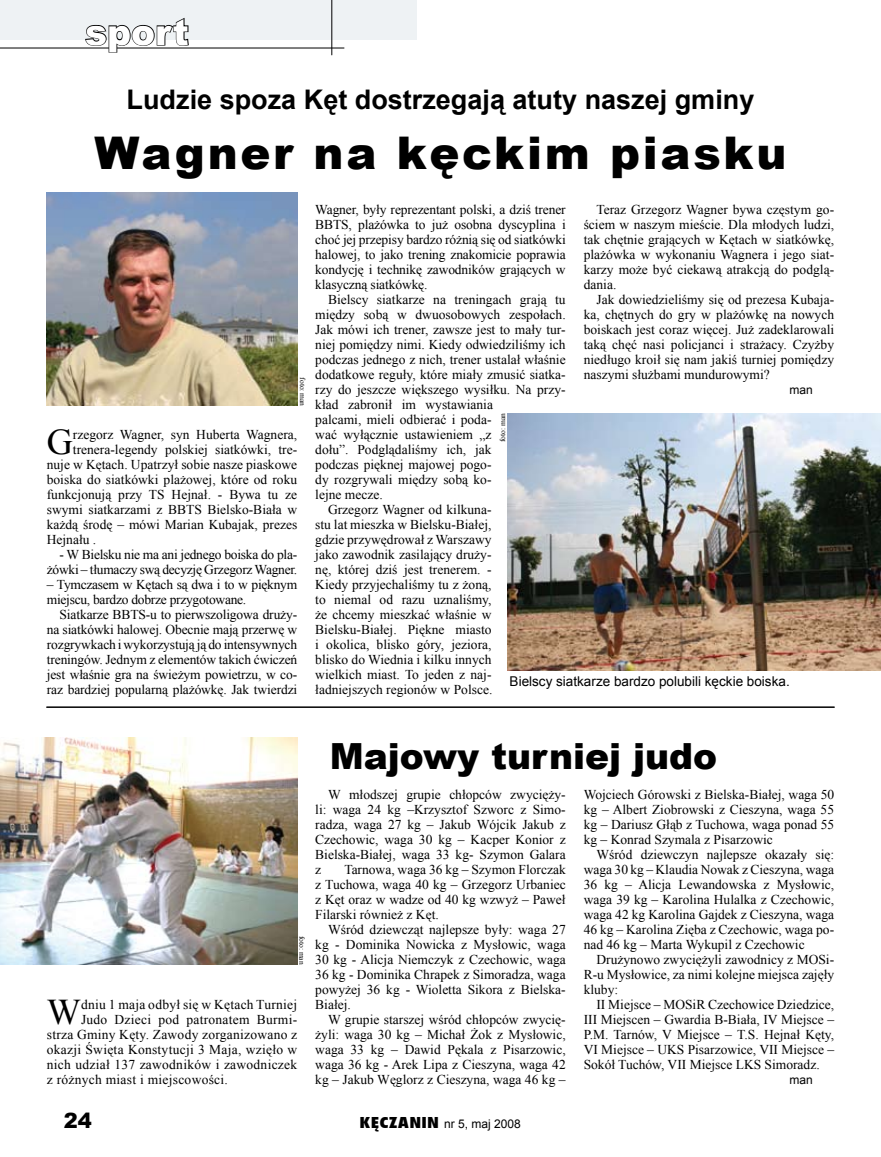
<style>
.page{position:relative;width:881px;height:1157px;background:#fff}
.page>*{position:absolute;margin:0;border:0;box-sizing:border-box;transform-origin:0 0}
.t1{font:900 45px "Arial";letter-spacing:.06em;color:#000}
.t2{font:36.15px "Times New Roman";color:#000}
.t3{font:900 36px "Arial";color:#000}
.t4{font:900 36px "Arial";color:#fff}
.t5{font:700 27px "Arial";color:#000}
.t6{font:900 21px "Arial";color:#000}
.t7{font:13.5px/15px "Times New Roman";color:#000;text-align:justify}
.t8{font:13.5px "Times New Roman";letter-spacing:.02em;color:#000}
.t9{font:13.5px/15px "Times New Roman";letter-spacing:-.02em;color:#000;text-align:right}
.t10{font:13.5px "Arial";color:#000}
.t11{font:12px "Arial";color:#000}
.t12{font:7.5px "Times New Roman";color:#000}
.s1{font-family:"EFN Oliwier";font-size:15px}
</style>
<div class="page">
<img style="left:47px;top:192px;width:250px;height:214px">
<img style="left:507px;top:413px;width:373px;height:257px">
<img style="left:0;top:737px;width:297px;height:227px">
<hr style="left:47px;top:706px;width:786px;height:2px;background:#000">
<div style="left:0;top:0;width:417px;height:39px;background:#eef2f4"></div>
<hr style="left:331px;top:0;width:1px;height:55px;background:#000">
<hr style="left:0;top:48px;width:344px;height:1px;background:#000">
<svg style="left:84px;top:17px;width:105px;height:36px"></svg>
<h3 class="t4" style="left:85px;top:6px;width:105px">sport</h3>
<h3 class="t5" style="left:127px;top:82px;width:629px">Ludzie spoza Kęt dostrzegają atuty naszej gminy</h3>
<h1 class="t1" style="left:94px;top:120px;width:693px">Wagner na kęckim piasku</h1>
<p class="t12" style="left:307px;top:377px;width:30px;rotate:90deg">foto: man</p>
<h2 class="t2" style="left:47px;top:417px;width:28px">G</h2>
<p class="t7" style="left:73px;top:427px;width:226px">rzegorz Wagner, syn Huberta Wagnera,</p>
<p class="t7" style="left:73px;top:442px;width:226px">trenera-legendy polskiej siatkówki, tre-</p>
<p class="t7" style="left:47px;top:457px;width:252px">nuje w Kętach. Upatrzył sobie nasze piaskowe</p>
<p class="t7" style="left:47px;top:472px;width:252px">boiska do siatkówki plażowej, które od roku</p>
<p class="t7" style="left:47px;top:487px;width:252px">funkcjonują przy TS Hejnał. - Bywa tu ze</p>
<p class="t7" style="left:47px;top:502px;width:252px">swymi siatkarzami z BBTS Bielsko-Biała w</p>
<p class="t7" style="left:47px;top:517px;width:252px">każdą środę – mówi Marian Kubajak, prezes</p>
<p class="t7" style="left:47px;top:532px;width:51px">Hejnału .</p>
<p class="t9" style="left:47px;top:547px;width:252px">- W Bielsku nie ma ani jednego boiska do pla&shy;żówki – tłumaczy swą decyzję Grzegorz Wagner.</p>
<p class="t9" style="left:47px;top:577px;width:252px;text-align:left">– Tymczasem w Kętach są dwa i to w pięknym miejscu, bardzo dobrze przygotowane.</p>
<p class="t7" style="left:47px;top:607px;width:252px;text-indent:13px">Siatkarze BBTS-u to pierwszoligowa druży&shy;na siatkówki halowej. Obecnie mają przerwę w rozgrywkach i wykorzystują ją do intensywnych treningów. Jednym z elementów takich ćwiczeń jest właśnie gra na świeżym powietrzu, w co&shy;raz bardziej popularną plażówkę. Jak twierdzi</p>
<p class="t7" style="left:583px;top:201px;width:252px;text-indent:13px">Teraz Grzegorz Wagner bywa częstym go&shy;ściem w naszym mieście. Dla młodych ludzi, tak chętnie grających w Kętach w siatkówkę, plażówka w wykonaniu Wagnera i jego siat&shy;karzy może być ciekawą atrakcją do podglą&shy;dania.</p>
<p class="t7" style="left:583px;top:291px;width:252px;text-indent:13px">Jak dowiedzieliśmy się od prezesa Kubaja&shy;ka, chętnych do gry w plażówkę na nowych boiskach jest coraz więcej. Już zadeklarowali taką chęć nasi policjanci i strażacy. Czyżby niedługo kroił się nam jakiś turniej pomiędzy naszymi służbami mundurowymi?</p>
<p class="t11" style="left:789px;top:382px;width:25px">man</p>
<p class="t7" style="left:315px;top:202px;width:252px">Wagner, były reprezentant polski, a dziś trener BBTS, plażówka to już osobna dyscyplina i choć jej przepisy bardzo różnią się od siatkówki halowej, to jako trening znakomicie poprawia kondycję i technikę zawodników grających w klasyczną siatkówkę.</p>
<p class="t7" style="left:328px;top:292px;width:239px">Bielscy siatkarze na treningach grają tu</p>
<p class="t7" style="left:315px;top:307px;width:252px">między sobą w dwuosobowych zespołach.</p>
<p class="t7" style="left:315px;top:322px;width:252px">Jak mówi ich trener, zawsze jest to mały tur-</p>
<p class="t7" style="left:315px;top:337px;width:252px">niej pomiędzy nimi. Kiedy odwiedziliśmy ich</p>
<p class="t7" style="left:315px;top:352px;width:252px">podczas jednego z nich, trener ustalał właśnie</p>
<p class="t7" style="left:315px;top:367px;width:252px">dodatkowe reguły, które miały zmusić siatka-</p>
<p class="t7" style="left:315px;top:382px;width:252px">rzy do jeszcze większego wysiłku. Na przy-</p>
<p class="t7" style="left:315px;top:397px;width:179px">kład zabronił im wystawiania</p>
<p class="t7" style="left:315px;top:412px;width:178px">palcami, mieli odbierać i poda-</p>
<p class="t7" style="left:315px;top:427px;width:178px">wać wyłącznie ustawieniem „z</p>
<p class="t7" style="left:315px;top:441px;width:178px">dołu”. Podglądaliśmy ich, jak</p>
<p class="t7" style="left:315px;top:456px;width:178px">podczas pięknej majowej pogo-</p>
<p class="t7" style="left:315px;top:471px;width:178px">dy rozgrywali między sobą ko-</p>
<p class="t7" style="left:315px;top:486px;width:69px">lejne mecze.</p>
<p class="t7" style="left:328px;top:501px;width:165px">Grzegorz Wagner od kilkuna-</p>
<p class="t7" style="left:315px;top:516px;width:178px">stu lat mieszka w Bielsku-Białej,</p>
<p class="t7" style="left:315px;top:531px;width:178px">gdzie przywędrował z Warszawy</p>
<p class="t7" style="left:315px;top:546px;width:178px">jako zawodnik zasilający druży-</p>
<p class="t7" style="left:315px;top:561px;width:178px">nę, której dziś jest trenerem. -</p>
<p class="t7" style="left:315px;top:576px;width:178px">Kiedy przyjechaliśmy tu z żoną,</p>
<p class="t7" style="left:315px;top:591px;width:178px">to niemal od razu uznaliśmy,</p>
<p class="t7" style="left:315px;top:606px;width:178px">że chcemy mieszkać właśnie w</p>
<p class="t7" style="left:315px;top:621px;width:178px">Bielsku-Białej. Piękne miasto</p>
<p class="t7" style="left:315px;top:636px;width:178px">i okolica, blisko góry, jeziora,</p>
<p class="t7" style="left:315px;top:651px;width:178px">blisko do Wiednia i kilku innych</p>
<p class="t7" style="left:315px;top:666px;width:178px">wielkich miast. To jeden z naj-</p>
<p class="t7" style="left:315px;top:681px;width:178px">ładniejszych regionów w Polsce.</p>
<p class="t12" style="left:497px;top:442px;width:30px;rotate:-90deg">foto: man</p>
<p class="t10" style="left:509px;top:672px;width:281px">Bielscy siatkarze bardzo polubili kęckie boiska.</p>
<p class="t12" style="left:307px;top:935px;width:30px;rotate:90deg">foto: man</p>
<h2 class="t2" style="left:47px;top:987px;width:36px">W</h2>
<p class="t8" style="left:81px;top:995px;width:218px">dniu 1 maja odbył się w Kętach Turniej</p>
<p class="t8" style="left:81px;top:1010px;width:218px">Judo Dzieci pod patronatem Burmi-</p>
<p class="t8" style="left:47px;top:1025px;width:252px">strza Gminy Kęty. Zawody zorganizowano z</p>
<p class="t8" style="left:47px;top:1040px;width:252px">okazji Święta Konstytucji 3 Maja, wzięło w</p>
<p class="t8" style="left:47px;top:1055px;width:252px">nich udział 137 zawodników i zawodniczek</p>
<p class="t8" style="left:47px;top:1070px;width:182px">z różnych miast i miejscowości.</p>
<h3 class="t3" style="left:329px;top:730px;width:389px">Majowy turniej judo</h3>
<p class="t7" style="left:315px;top:787px;width:252px;text-indent:13px">W młodszej grupie chłopców zwycięży&shy;li: waga 24 kg –Krzysztof Szworc z Simo&shy;radza, waga 27 kg – Jakub Wójcik Jakub z Czechowic, waga 30 kg – Kacper Konior z Bielska-Białej, waga 33 kg- Szymon Galara z</p>
<p class="t7" style="left:315px;top:862px;width:252px;text-indent:29px">Tarnowa, waga 36 kg – Szymon Florczak z Tuchowa, waga 40 kg – Grzegorz Urbaniec z Kęt oraz w wadze od 40 kg wzwyż – Paweł Filarski również z Kęt.</p>
<p class="t7" style="left:315px;top:922px;width:252px;text-indent:13px">Wśród dziewcząt najlepsze były: waga 27 kg - Dominika Nowicka z Mysłowic, waga 30 kg - Alicja Niemczyk z Czechowic, waga 36 kg - Dominika Chrapek z Simoradza, waga powyżej 36 kg - Wioletta Sikora z Bielska-Białej.</p>
<p class="t7" style="left:315px;top:1012px;width:252px;text-indent:13px">W grupie starszej wśród chłopców zwycię&shy;żyli: waga 30 kg – Michał Żok z Mysłowic, waga 33 kg – Dawid Pękala z Pisarzowic, waga 36 kg - Arek Lipa z Cieszyna, waga 42 kg – Jakub Węglorz z Cieszyna, waga 46 kg –</p>
<p class="t7" style="left:583px;top:787px;width:252px">Wojciech Górowski z Bielska-Białej, waga 50 kg – Albert Ziobrowski z Cieszyna, waga 55 kg – Dariusz Głąb z Tuchowa, waga ponad 55 kg – Konrad Szymala z Pisarzowic</p>
<p class="t7" style="left:583px;top:847px;width:252px;text-indent:13px">Wśród dziewczyn najlepsze okazały się: waga 30 kg – Klaudia Nowak z Cieszyna, waga 36 kg – Alicja Lewandowska z Mysłowic, waga 39 kg – Karolina Hulalka z Czechowic, waga 42 kg Karolina Gajdek z Cieszyna, waga 46 kg – Karolina Zięba z Czechowic, waga po&shy;nad 46 kg – Marta Wykupil z Czechowic</p>
<p class="t7" style="left:583px;top:952px;width:252px;text-indent:13px">Drużynowo zwyciężyli zawodnicy z MOSi-R-u Mysłowice, za nimi kolejne miejsca zajęły kluby:</p>
<p class="t7" style="left:583px;top:997px;width:252px;text-indent:13px">II Miejsce – MOSiR Czechowice Dziedzice, III Miejscen – Gwardia B-Biała, IV Miejsce – P.M. Tarnów, V Miejsce – T.S. Hejnał Kęty, VI Miejsce – UKS Pisarzowice, VII Miejsce – Sokół Tuchów, VII Miejsce LKS Simoradz.</p>
<p class="t11" style="left:789px;top:1072px;width:25px">man</p>
<h3 class="t6" style="left:64px;top:1105px;width:30px">24</h3>
<p class="t11" style="left:360px;top:1116px;width:162px"><span class="s1">KĘCZANIN</span> nr 5, maj 2008</p>
</div>
